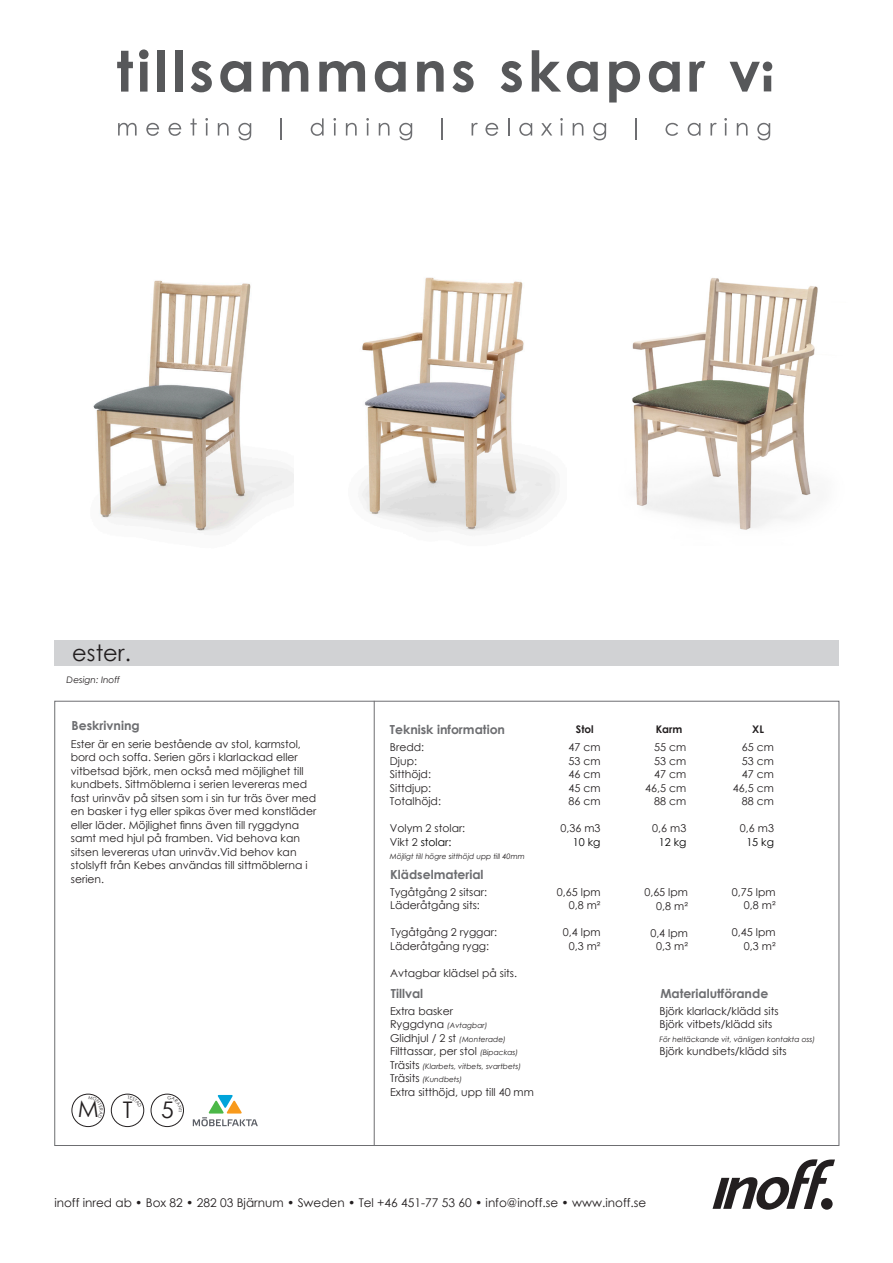
<style>
.page{position:relative;width:893px;height:1263px;background:#fff}
.page>*{position:absolute;margin:0;border:0;box-sizing:border-box;transform-origin:0 0}
.t1{font:22.95px "Century Gothic";color:#231f20}
.t2{font:22.5px "Century Gothic";color:#231f20}
.Tabell_rubrik{font:700 12.45px "Century Gothic";color:#6d6e71}
.t3{font:12px "Century Gothic";color:#231f20}
.t4{font:10.8px/13.5px "Century Gothic";color:#231f20;text-align:right}
.t5{font:10.8px "Century Gothic";color:#000001}
.Tabell_rubrik-2{font:700 10.5px "Century Gothic";color:#231f20}
.t6{font:italic 9px "Century Gothic";color:#231f20}
.t7{font:italic 7.5px "Century Gothic";color:#231f20}
.s1{color:#231f20}
.s2{color:#000001}
.s3{font-style:normal;font-size:10.8px}
.s4{font-style:italic;font-size:7.5px}
</style>
<div class="page">
<div style="left:54px;top:641px;width:785px;height:25px;background:#d1d2d4"></div>
<div style="left:72px;top:1094px;width:33px;height:33px;border:1px solid #231f20;border-radius:50%"></div>
<div style="left:151px;top:1094px;width:33px;height:33px;border:1px solid #231f20;border-radius:50%"></div>
<div style="left:111px;top:1094px;width:33px;height:33px;border:1px solid #231f20;border-radius:50%"></div>
<svg style="left:193px;top:1095px;width:65px;height:31px"></svg>
<img style="left:361px;top:277px;width:195px;height:254px">
<img style="left:93px;top:280px;width:201px;height:251px">
<svg style="left:118px;top:123px;width:19px;height:13px"></svg>
<svg style="left:146px;top:123px;width:13px;height:13px"></svg>
<svg style="left:168px;top:123px;width:13px;height:13px"></svg>
<svg style="left:190px;top:119px;width:7px;height:17px"></svg>
<svg style="left:205px;top:118px;width:3px;height:18px"></svg>
<svg style="left:218px;top:123px;width:11px;height:13px"></svg>
<svg style="left:238px;top:123px;width:13px;height:17px"></svg>
<hr style="left:280px;top:118px;width:2px;height:22px;background:#6d6e71">
<svg style="left:311px;top:118px;width:13px;height:18px"></svg>
<svg style="left:333px;top:118px;width:3px;height:18px"></svg>
<svg style="left:346px;top:123px;width:11px;height:13px"></svg>
<svg style="left:366px;top:118px;width:3px;height:18px"></svg>
<svg style="left:379px;top:123px;width:10px;height:13px"></svg>
<svg style="left:399px;top:123px;width:13px;height:17px"></svg>
<hr style="left:441px;top:118px;width:2px;height:22px;background:#6d6e71">
<svg style="left:472px;top:123px;width:6px;height:13px"></svg>
<svg style="left:485px;top:123px;width:13px;height:13px"></svg>
<svg style="left:508px;top:118px;width:2px;height:18px"></svg>
<svg style="left:519px;top:123px;width:13px;height:13px"></svg>
<svg style="left:541px;top:123px;width:11px;height:13px"></svg>
<svg style="left:560px;top:118px;width:3px;height:18px"></svg>
<svg style="left:573px;top:123px;width:10px;height:13px"></svg>
<svg style="left:593px;top:123px;width:13px;height:17px"></svg>
<hr style="left:635px;top:118px;width:2px;height:22px;background:#6d6e71">
<svg style="left:665px;top:123px;width:13px;height:13px"></svg>
<svg style="left:688px;top:123px;width:12px;height:13px"></svg>
<svg style="left:710px;top:123px;width:7px;height:13px"></svg>
<svg style="left:724px;top:118px;width:3px;height:18px"></svg>
<svg style="left:737px;top:123px;width:11px;height:13px"></svg>
<svg style="left:757px;top:123px;width:13px;height:17px"></svg>
<svg style="left:117px;top:51px;width:16px;height:41px"></svg>
<svg style="left:139px;top:49px;width:10px;height:43px"></svg>
<div style="left:157px;top:50px;width:8px;height:42px;background:#57585a"></div>
<div style="left:175px;top:50px;width:7px;height:42px;background:#57585a"></div>
<svg style="left:191px;top:61px;width:21px;height:31px"></svg>
<svg style="left:220px;top:61px;width:31px;height:31px"></svg>
<svg style="left:263px;top:61px;width:45px;height:31px"></svg>
<svg style="left:319px;top:61px;width:46px;height:31px"></svg>
<svg style="left:375px;top:61px;width:31px;height:31px"></svg>
<svg style="left:417px;top:61px;width:27px;height:31px"></svg>
<svg style="left:452px;top:61px;width:22px;height:31px"></svg>
<svg style="left:501px;top:61px;width:21px;height:31px"></svg>
<svg style="left:532px;top:50px;width:29px;height:42px"></svg>
<svg style="left:567px;top:61px;width:31px;height:31px"></svg>
<svg style="left:609px;top:61px;width:31px;height:42px"></svg>
<svg style="left:649px;top:61px;width:31px;height:31px"></svg>
<svg style="left:689px;top:61px;width:16px;height:31px"></svg>
<svg style="left:730px;top:62px;width:42px;height:30px"></svg>
<svg style="left:713px;top:1159px;width:122px;height:51px"></svg>
<hr style="left:374px;top:701px;width:1px;height:444px;background:#6d6e71">
<img style="left:632px;top:278px;width:186px;height:252px">
<svg style="left:88px;top:1095px;width:15px;height:23px"></svg>
<svg style="left:168px;top:1095px;width:14px;height:11px"></svg>
<svg style="left:128px;top:1095px;width:14px;height:11px"></svg>
<p class="t2" style="left:72px;top:637px;width:60px">ester.</p>
<p class="t6" style="left:67px;top:673px;width:55px">Design: Inoff</p>
<p class="Tabell_rubrik" style="left:72px;top:716px;width:70px">Beskrivning</p>
<p class="t4" style="left:71px;top:737px;width:247px;text-align:left">Ester är en serie bestående av stol, karmstol, bord och soffa. Serien görs i klarlackad eller vitbetsad björk, men också med möjlighet till kundbets. Sittmöblerna i serien levereras med fast urinväv på sitsen som i sin tur träs över med en basker i tyg eller spikas över med konstläder eller läder. Möjlighet finns även till ryggdyna samt med hjul på framben. Vid behova kan sitsen levereras utan urinväv.Vid behov kan stolslyft från Kebes användas till sittmöblerna i serien.</p>
<p class="t1" style="left:78px;top:1092px;width:23px">M</p>
<p class="t1" style="left:161px;top:1093px;width:14px">5</p>
<p class="t1" style="left:123px;top:1093px;width:11px">T</p>
<p class="Tabell_rubrik" style="left:390px;top:720px;width:117px">Teknisk information</p>
<p class="t4" style="left:390px;top:740px;width:36px">Bredd:</p>
<p class="t4" style="left:568px;top:740px;width:34px">47 cm</p>
<p class="t4" style="left:390px;top:754px;width:29px">Djup:</p>
<p class="t4" style="left:568px;top:754px;width:34px">53 cm</p>
<p class="t4" style="left:390px;top:767px;width:43px">Sitthöjd:</p>
<p class="t4" style="left:568px;top:767px;width:34px">46 cm</p>
<p class="t4" style="left:390px;top:781px;width:43px">Sittdjup:</p>
<p class="t4" style="left:568px;top:781px;width:34px">45 cm</p>
<p class="t4" style="left:390px;top:794px;width:53px">Totalhöjd:</p>
<p class="t4" style="left:568px;top:794px;width:34px">86 cm</p>
<p class="t4" style="left:390px;top:821px;width:77px">Volym 2 stolar:</p>
<p class="t4" style="left:560px;top:821px;width:42px">0,36 m3</p>
<p class="t5" style="left:390px;top:834px;width:63px"><span class="s1">Vikt 2</span> stolar:</p>
<p class="t5" style="left:573px;top:834px;width:29px">10 kg</p>
<p class="t7" style="left:390px;top:851px;width:136px">Möjligt till högre sitthöjd upp till 40mm</p>
<p class="Tabell_rubrik" style="left:390px;top:865px;width:95px">Klädselmaterial</p>
<p class="t4" style="left:390px;top:885px;width:98px">Tygåtgång 2 sitsar:</p>
<p class="t4" style="left:557px;top:885px;width:45px">0,65 lpm</p>
<p class="t4" style="left:390px;top:899px;width:91px">Läderåtgång sits:</p>
<p class="t4" style="left:569px;top:899px;width:33px">0,8 m²</p>
<p class="t4" style="left:391px;top:926px;width:108px">Tygåtgång 2 ryggar:</p>
<p class="t4" style="left:563px;top:926px;width:39px">0,4 lpm</p>
<p class="t4" style="left:390px;top:939px;width:101px">Läderåtgång rygg:</p>
<p class="t4" style="left:569px;top:939px;width:33px">0,3 m²</p>
<p class="t4" style="left:390px;top:966px;width:128px">Avtagbar klädsel på sits.</p>
<p class="Tabell_rubrik-2" style="left:576px;top:721px;width:19px">Stol</p>
<p class="Tabell_rubrik-2" style="left:656px;top:721px;width:28px">Karm</p>
<p class="Tabell_rubrik-2" style="left:752px;top:721px;width:13px">XL</p>
<p class="t4" style="left:733px;top:740px;width:43px">65 cm<br>53 cm<br>47 cm<br>46,5 cm<br>88 cm</p>
<p class="t4" style="left:740px;top:821px;width:36px;text-align:center">0,6 m3<br><span class="s2">15 kg</span></p>
<p class="t4" style="left:645px;top:740px;width:43px">55 cm<br>53 cm<br>47 cm<br>46,5 cm<br>88 cm</p>
<p class="t4" style="left:652px;top:821px;width:36px;text-align:center">0,6 m3<br><span class="s2">12 kg</span></p>
<p class="t4" style="left:732px;top:885px;width:45px">0,75 lpm<br>0,8 m²</p>
<p class="t4" style="left:732px;top:926px;width:45px">0,45 lpm</p>
<p class="t4" style="left:744px;top:939px;width:33px">0,3 m²</p>
<p class="t4" style="left:644px;top:885px;width:45px">0,65 lpm<br>0,8 m²</p>
<p class="t4" style="left:650px;top:926px;width:39px;text-align:center">0,4 lpm<br>0,3 m²</p>
<p class="Tabell_rubrik" style="left:391px;top:984px;width:34px">Tillval</p>
<p class="t4" style="left:390px;top:1004px;width:64px">Extra basker</p>
<p class="t7" style="left:390px;top:1020px;width:99px"><span class="s3">Ryggdyna</span> (Avtagbar)</p>
<p class="t4" style="left:390px;top:1031px;width:117px">Glidhjul / 2 st <span class="s4">(Monterade)</span></p>
<p class="t4" style="left:390px;top:1044px;width:130px">Filttassar, per stol <span class="s4">(Bipackas)</span></p>
<p class="t7" style="left:390px;top:1060px;width:133px"><span class="s3">Träsits</span> (Klarbets, vitbets, svartbets)</p>
<p class="t7" style="left:390px;top:1074px;width:74px"><span class="s3">Träsits</span> (Kundbets)</p>
<p class="t4" style="left:390px;top:1085px;width:145px">Extra sitthöjd, upp till 40 mm</p>
<p class="Tabell_rubrik" style="left:660px;top:984px;width:109px">Materialutförande</p>
<p class="t4" style="left:660px;top:1004px;width:120px">Björk klarlack/klädd sits</p>
<p class="t4" style="left:660px;top:1017px;width:114px">Björk vitbets/klädd sits</p>
<p class="t7" style="left:660px;top:1034px;width:157px">För heltäckande vit, vänligen kontakta oss)</p>
<p class="t4" style="left:660px;top:1044px;width:129px">Björk kundbets/klädd sits</p>
<p class="t3" style="left:54px;top:1194px;width:593px">inoff inred ab • Box 82 • 282 03 Bjärnum • Sweden • Tel +46 451-77 53 60 • info@inoff.se • www.inoff.se</p>
</div>
